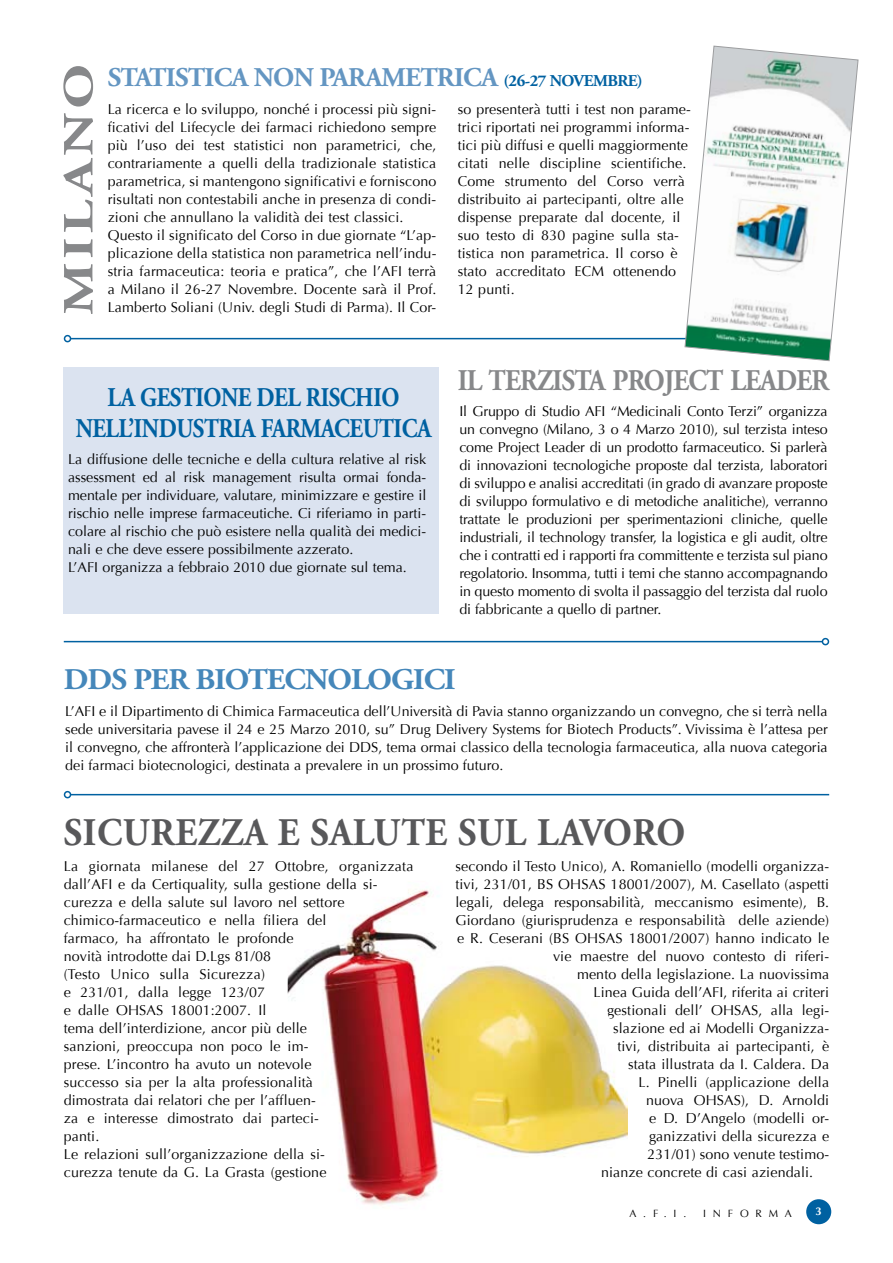
<style>
.page{position:relative;width:893px;height:1263px;background:#fff}
.page>*{position:absolute;margin:0;border:0;box-sizing:border-box;transform-origin:0 0}
.t1{font:700 42.9px "Adobe Garamond Pro";letter-spacing:.07em;color:#87888a;scale:1.33 1}
.t2{font:700 39px "Adobe Garamond Pro";letter-spacing:.015em;color:#58585a;scale:.94 1}
.t3{font:700 30px "Adobe Garamond Pro";letter-spacing:-.03em;color:#87888a;scale:.89 1}
.t4{font:700 30px "Adobe Garamond Pro";letter-spacing:-.03em;color:#4587ba;scale:1.04 1}
.t5{font:700 27px/31.5px "Adobe Garamond Pro";letter-spacing:-.02em;color:#0061a1;text-align:center;scale:.85 1}
.t6{font:700 27px "Adobe Garamond Pro";letter-spacing:-.03em;color:#6496c2}
.t7{font:14.25px/18px "Optima";letter-spacing:.01em;color:#000}
.t8{font:700 11.25px "Optima";color:#fff}
.t9{font:10.5px "Optima";letter-spacing:.65em;color:#000}
.s1{font-size:16.5px;color:#0061a1}
</style>
<div class="page">
<div style="left:806px;top:1199px;width:25px;height:25px;background:#0061a1;border-radius:50%"></div>
<div style="left:64px;top:367px;width:375px;height:246px;background:#dbe3f0"></div>
<hr style="left:71px;top:338px;width:758px;height:1px;background:#0061a1">
<div style="left:64px;top:335px;width:7px;height:7px;border:2px solid #0061a1;border-radius:50%"></div>
<hr style="left:64px;top:641px;width:758px;height:1px;background:#0061a1">
<div style="left:822px;top:638px;width:7px;height:7px;border:2px solid #0061a1;border-radius:50%"></div>
<hr style="left:71px;top:794px;width:758px;height:1px;background:#0061a1">
<div style="left:64px;top:791px;width:7px;height:7px;border:2px solid #0061a1;border-radius:50%"></div>
<svg style="left:684px;top:45px;width:175px;height:316px"></svg>
<img style="left:288px;top:890px;width:340px;height:315px">
<h1 class="t1" style="left:54px;top:315px;width:190px;rotate:-90deg">MILANO</h1>
<h3 class="t6" style="left:108px;top:62px;width:537px">STATISTICA NON PARAMETRICA <span class="s1">(26-27 NOVEMBRE)</span></h3>
<p class="t7" style="left:108px;top:101px;width:330px">La ricerca e lo sviluppo, nonché i processi più signi&shy;ficativi del Lifecycle dei farmaci richiedono sempre più l’uso dei test statistici non parametrici, che, contrariamente a quelli della tradizionale statistica parametrica, si mantengono significativi e forniscono risultati non contestabili anche in presenza di condi&shy;zioni che annullano la validità dei test classici.<br>Questo il significato del Corso in due giornate “L’ap&shy;plicazione della statistica non parametrica nell’indu&shy;stria farmaceutica: teoria e pratica”, che l’AFI terrà a Milano il 26-27 Novembre. Docente sarà il Prof.<br>Lamberto Soliani (Univ. degli Studi di Parma). Il Cor-</p>
<p class="t7" style="left:458px;top:100px;width:235px">so presenterà tutti i test non parame&shy;trici riportati nei programmi informa&shy;tici più diffusi e quelli maggiormente citati nelle discipline scientifiche.<br>Come strumento del Corso verrà distribuito ai partecipanti, oltre alle dispense preparate dal docente, il suo testo di 830 pagine sulla sta&shy;tistica non parametrica. Il corso è stato accreditato ECM ottenendo 12 punti.</p>
<h3 class="t5" style="left:76px;top:382px;width:420px">LA GESTIONE DEL RISCHIO<br>NELL’INDUSTRIA FARMACEUTICA</h3>
<p class="t7" style="left:68px;top:451px;width:360px">La diffusione delle tecniche e della cultura relative al risk assessment ed al risk management risulta ormai fonda&shy;mentale per individuare, valutare, minimizzare e gestire il rischio nelle imprese farmaceutiche. Ci riferiamo in parti&shy;colare al rischio che può esistere nella qualità dei medici&shy;nali e che deve essere possibilmente azzerato.<br>L’AFI organizza a febbraio 2010 due giornate sul tema.</p>
<h3 class="t3" style="left:458px;top:363px;width:419px">IL TERZISTA PROJECT LEADER</h3>
<p class="t7" style="left:459px;top:403px;width:370px;text-align:justify">Il Gruppo di Studio AFI “Medicinali Conto Terzi” organizza un convegno (Milano, 3 o 4 Marzo 2010), sul terzista inteso come Project Leader di un prodotto farmaceutico. Si parlerà di innovazioni tecnologiche proposte dal terzista, laboratori di sviluppo e analisi accreditati (in grado di avanzare proposte di sviluppo formulativo e di metodiche analitiche), verranno trattate le produzioni per sperimentazioni cliniche, quelle industriali, il technology transfer, la logistica e gli audit, oltre che i contratti ed i rapporti fra committente e terzista sul piano regolatorio. Insomma, tutti i temi che stanno accompagnando in questo momento di svolta il passaggio del terzista dal ruolo di fabbricante a quello di partner.</p>
<h3 class="t4" style="left:64px;top:662px;width:378px">DDS PER BIOTECNOLOGICI</h3>
<p class="t7" style="left:65px;top:703px;width:764px;text-align:justify">L’AFI e il Dipartimento di Chimica Farmaceutica dell’Università di Pavia stanno organizzando un convegno, che si terrà nella sede universitaria pavese il 24 e 25 Marzo 2010, su” Drug Delivery Systems for Biotech Products”. Vivissima è l’attesa per il convegno, che affronterà l’applicazione dei DDS, tema ormai classico della tecnologia farmaceutica, alla nuova categoria dei farmaci biotecnologici, destinata a prevalere in un prossimo futuro.</p>
<h2 class="t2" style="left:64px;top:810px;width:663px">SICUREZZA E SALUTE SUL LAVORO</h2>
<p class="t7" style="left:64px;top:858px;width:351px">La giornata milanese del 27 Ottobre, organizzata dall’AFI e da Certiquality, sulla gestione della si&shy;curezza e della salute sul lavoro nel settore chimico-farmaceutico e nella filiera del<br>farmaco, ha affrontato le profonde<br>novità introdotte dai D.Lgs 81/08<br>(Testo Unico sulla Sicurezza)<br>e 231/01, dalla legge 123/07<br>e dalle OHSAS 18001:2007. Il<br>tema dell’interdizione, ancor più delle<br>sanzioni, preoccupa non poco le im-<br>prese. L’incontro ha avuto un notevole<br>successo sia per la alta professionalità<br>dimostrata dai relatori che per l’affluen-<br>za e interesse dimostrato dai parteci-<br>panti.<br>Le relazioni sull’organizzazione della si-<br>curezza tenute da G. La Grasta (gestione</p>
<p class="t7" style="left:455px;top:858px;width:375px">secondo il Testo Unico), A. Romaniello (modelli organizza-</p>
<p class="t7" style="left:455px;top:876px;width:375px">tivi, 231/01, BS OHSAS 18001/2007), M. Casellato (aspetti</p>
<p class="t7" style="left:455px;top:894px;width:375px">legali, delega responsabilità, meccanismo esimente), B.</p>
<p class="t7" style="left:455px;top:912px;width:375px">Giordano (giurisprudenza e responsabilità delle aziende)</p>
<p class="t7" style="left:457px;top:930px;width:374px">e R. Ceserani (BS OHSAS 18001/2007) hanno indicato le</p>
<p class="t7" style="left:553px;top:948px;width:278px">vie maestre del nuovo contesto di riferi-</p>
<p class="t7" style="left:577px;top:966px;width:254px">mento della legislazione. La nuovissima</p>
<p class="t7" style="left:593px;top:984px;width:237px">Linea Guida dell’AFI, riferita ai criteri</p>
<p class="t7" style="left:607px;top:1002px;width:224px">gestionali dell’ OHSAS, alla legi-</p>
<p class="t7" style="left:613px;top:1020px;width:218px">slazione ed ai Modelli Organizza-</p>
<p class="t7" style="left:617px;top:1038px;width:213px">tivi, distribuita ai partecipanti, è</p>
<p class="t7" style="left:628px;top:1056px;width:203px">stata illustrata da I. Caldera. Da</p>
<p class="t7" style="left:638px;top:1074px;width:192px">L. Pinelli (applicazione della</p>
<p class="t7" style="left:646px;top:1092px;width:185px">nuova OHSAS), D. Arnoldi</p>
<p class="t7" style="left:649px;top:1110px;width:182px">e D. D’Angelo (modelli or-</p>
<p class="t7" style="left:649px;top:1128px;width:182px">ganizzativi della sicurezza e</p>
<p class="t7" style="left:647px;top:1146px;width:183px">231/01) sono venute testimo-</p>
<p class="t7" style="left:601px;top:1164px;width:214px">nianze concrete di casi aziendali.</p>
<p class="t9" style="left:629px;top:1207px;width:58px">A.F.I.</p>
<p class="t9" style="left:703px;top:1207px;width:89px">Inf orma</p>
<p class="t8" style="left:816px;top:1205px;width:8px">3</p>
</div>
